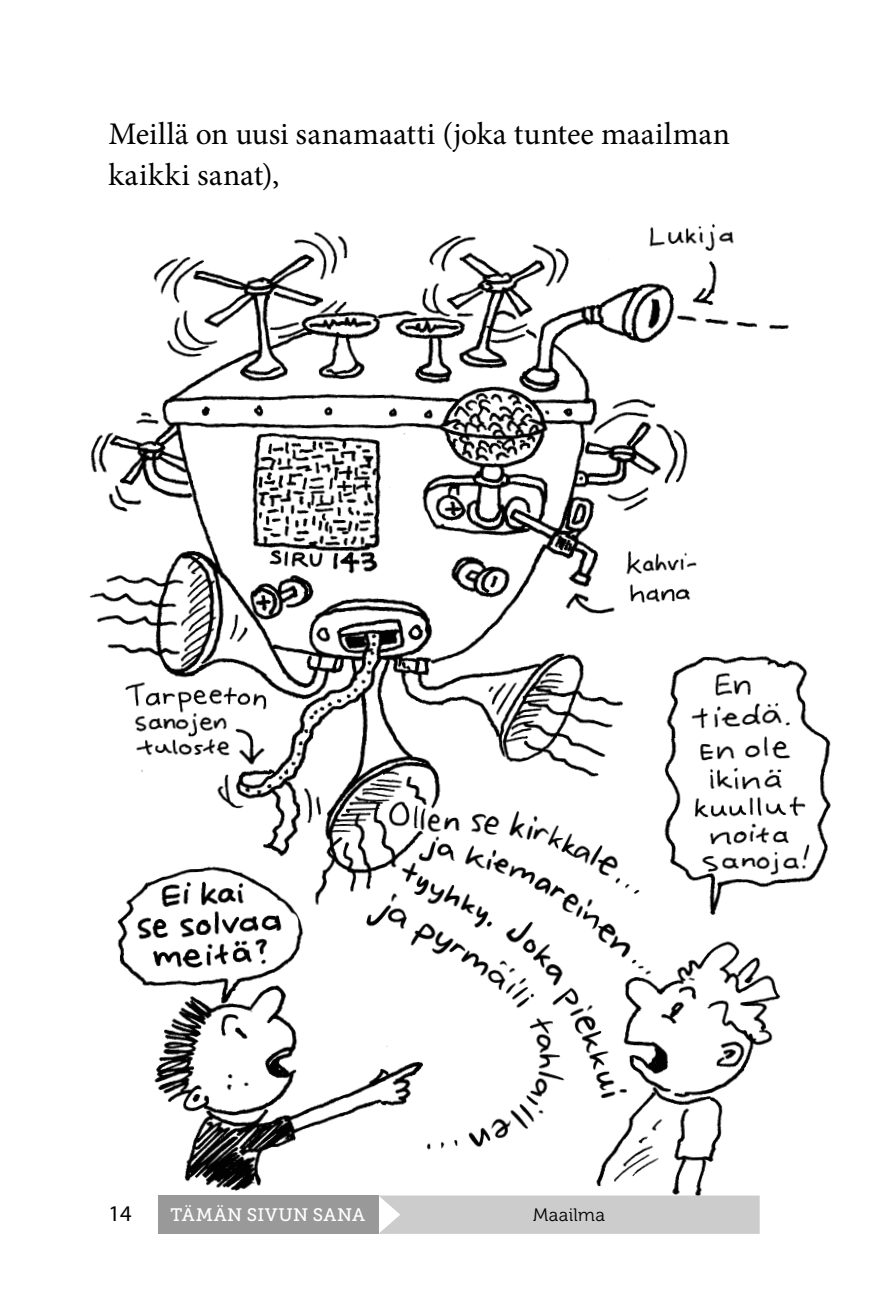
<style>
.page{position:relative;width:881px;height:1289px;background:#fff}
.page>*{position:absolute;margin:0;border:0;box-sizing:border-box;transform-origin:0 0}
.t1{font:31.5px/40.5px "Minion Pro";letter-spacing:.005em;color:#000}
.t2{font:22.5px "Myriad Pro";color:#000}
.t3{font:18px "Museo Slab 500";letter-spacing:.03em;color:#fff}
.t4{font:18px "Museo 300";letter-spacing:.025em;color:#000}
</style>
<div class="page">
<img style="left:89px;top:223px;width:742px;height:972px">
<div style="left:158px;top:1195px;width:220px;height:38px;background:#999"></div>
<div style="left:378px;top:1195px;width:381px;height:38px;background:#ccc"></div>
<p class="t1" style="left:108px;top:114px;width:623px">Meillä on uusi sanamaatti (joka tuntee maailman kaikki sanat),</p>
<p class="t2" style="left:108px;top:1199px;width:25px">14</p>
<p class="t3" style="left:170px;top:1205px;width:196px">TÄMÄN SIVUN SANA</p>
<p class="t4" style="left:533px;top:1205px;width:73px">Maailma</p>
</div>
